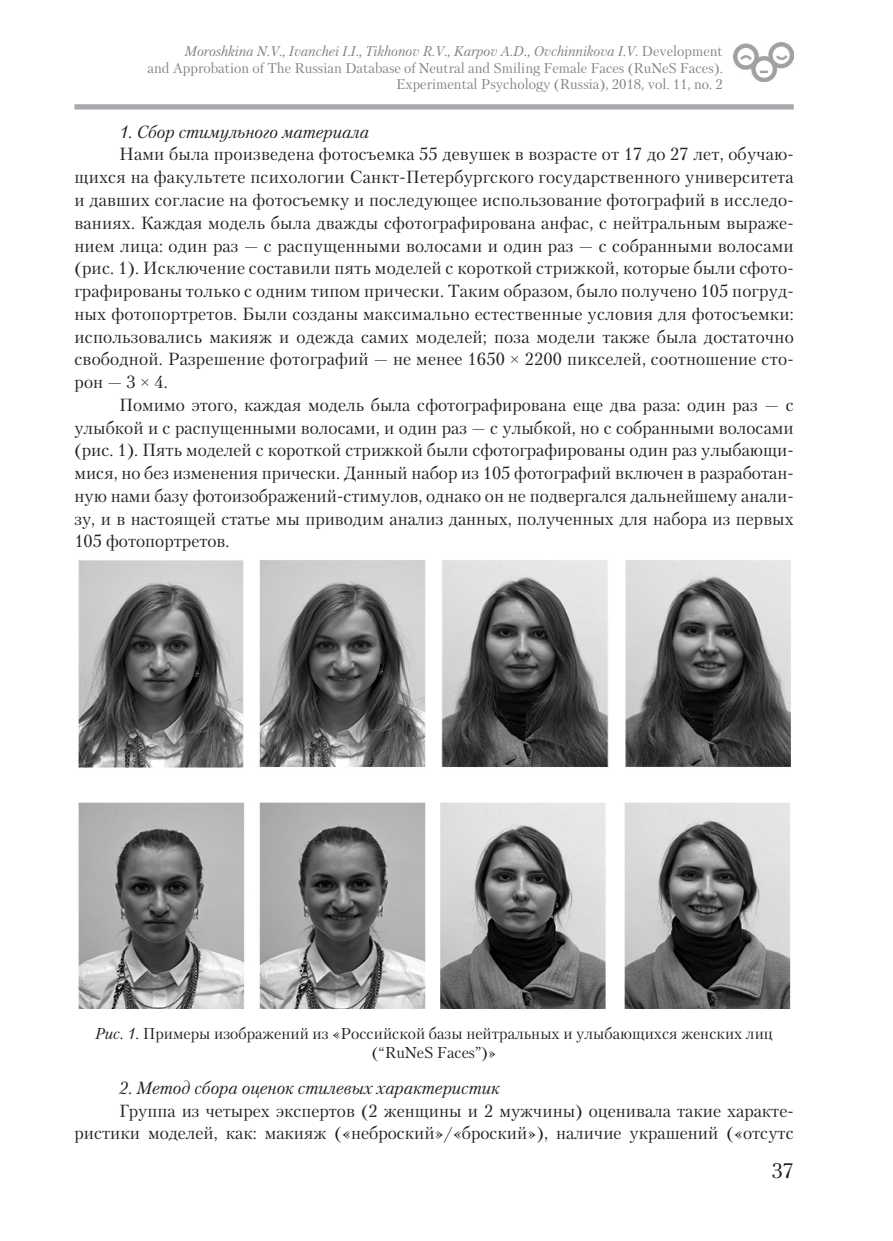
<style>
.page{position:relative;width:893px;height:1241px;background:#fff}
.page>*{position:absolute;margin:0;border:0;box-sizing:border-box;transform-origin:0 0}
.t1{font:21px "Petersburg C";color:#231f20}
.Текстовый_стиль{font:17.5px/22.8px "Petersburg C";color:#231f20;text-align:justify}
.Текстовый_стиль-2{font:italic 17.5px "Petersburg C";color:#231f20}
.Текстовый_стиль-3{font:15.75px/19.2px "Petersburg C";color:#231f20;text-align:center}
.Подзаголовок{font:14px/16.6px "Petersburg C";color:#808285;text-align:right}
.s1{font-style:italic}
.s2{font-family:"Times New Roman"}
</style>
<div class="page">
<div style="left:74px;top:104px;width:720px;height:5px;background:#a8a9ad"></div>
<img style="left:78px;top:560px;width:713px;height:448px">
<img style="left:733px;top:43px;width:60px;height:39px">
<p class="Подзаголовок" style="left:147px;top:43px;width:577px"><span class="s1">Moroshkina N.V., Ivanchei I.I., Tikhonov R.V., Karpov A.D., Ovchinnikova I.V.</span> Development<br>and Approbation of The Russian Database of Neutral and Smiling Female Faces (RuNeS Faces).</p>
<p class="Подзаголовок" style="left:396px;top:76px;width:328px">Experimental Psychology (Russia), 2018, vol. 11, no. 2</p>
<p class="Текстовый_стиль-2" style="left:119px;top:121px;width:251px">1. Сбор стимульного материала</p>
<p class="Текстовый_стиль" style="left:74px;top:143px;width:721px;text-indent:45px">Нами была произведена фотосъемка 55 девушек в возрасте от 17 до 27 лет, обучаю&shy;щихся на факультете психологии Санкт-Петербургского государственного университета и давших согласие на фотосъемку и последующее использование фотографий в исследо&shy;ваниях. Каждая модель была дважды сфотографирована анфас, с нейтральным выраже&shy;нием лица: один раз — с распущенными волосами и один раз — с собранными волосами (рис. 1). Исключение составили пять моделей с короткой стрижкой, которые были сфото&shy;графированы только с одним типом прически. Таким образом, было получено 105 погруд&shy;ных фотопортретов. Были созданы максимально естественные условия для фотосъемки: использовались макияж и одежда самих моделей; поза модели также была достаточно свободной. Разрешение фотографий — не менее 1650 <span class="s2">×</span> 2200 пикселей, соотношение сто&shy;рон — 3 <span class="s2">×</span> 4.</p>
<p class="Текстовый_стиль" style="left:74px;top:393px;width:721px;text-indent:45px">Помимо этого, каждая модель была сфотографирована еще два раза: один раз — с улыбкой и с распущенными волосами, и один раз — с улыбкой, но с собранными волосами (рис. 1). Пять моделей с короткой стрижкой были сфотографированы один раз улыбающи&shy;мися, но без изменения прически. Данный набор из 105 фотографий включен в разработан&shy;ную нами базу фотоизображений-стимулов, однако он не подвергался дальнейшему анали&shy;зу, и в настоящей статье мы приводим анализ данных, полученных для набора из первых 105 фотопортретов.</p>
<p class="Текстовый_стиль-3" style="left:95px;top:1023px;width:679px"><span class="s1">Рис. 1.</span> Примеры изображений из «Российской базы нейтральных и улыбающихся женских лиц (“RuNeS Faces”)»</p>
<p class="Текстовый_стиль-2" style="left:119px;top:1077px;width:382px">2. Метод сбора оценок стилевых характеристик</p>
<p class="Текстовый_стиль" style="left:74px;top:1098px;width:721px;text-align:right">Группа из четырех экспертов (2 женщины и 2 мужчины) оценивала такие характе&shy;ристики моделей, как: макияж («неброский»/«броский»), наличие украшений («отсутс</p>
<p class="t1" style="left:772px;top:1157px;width:24px">37</p>
</div>
